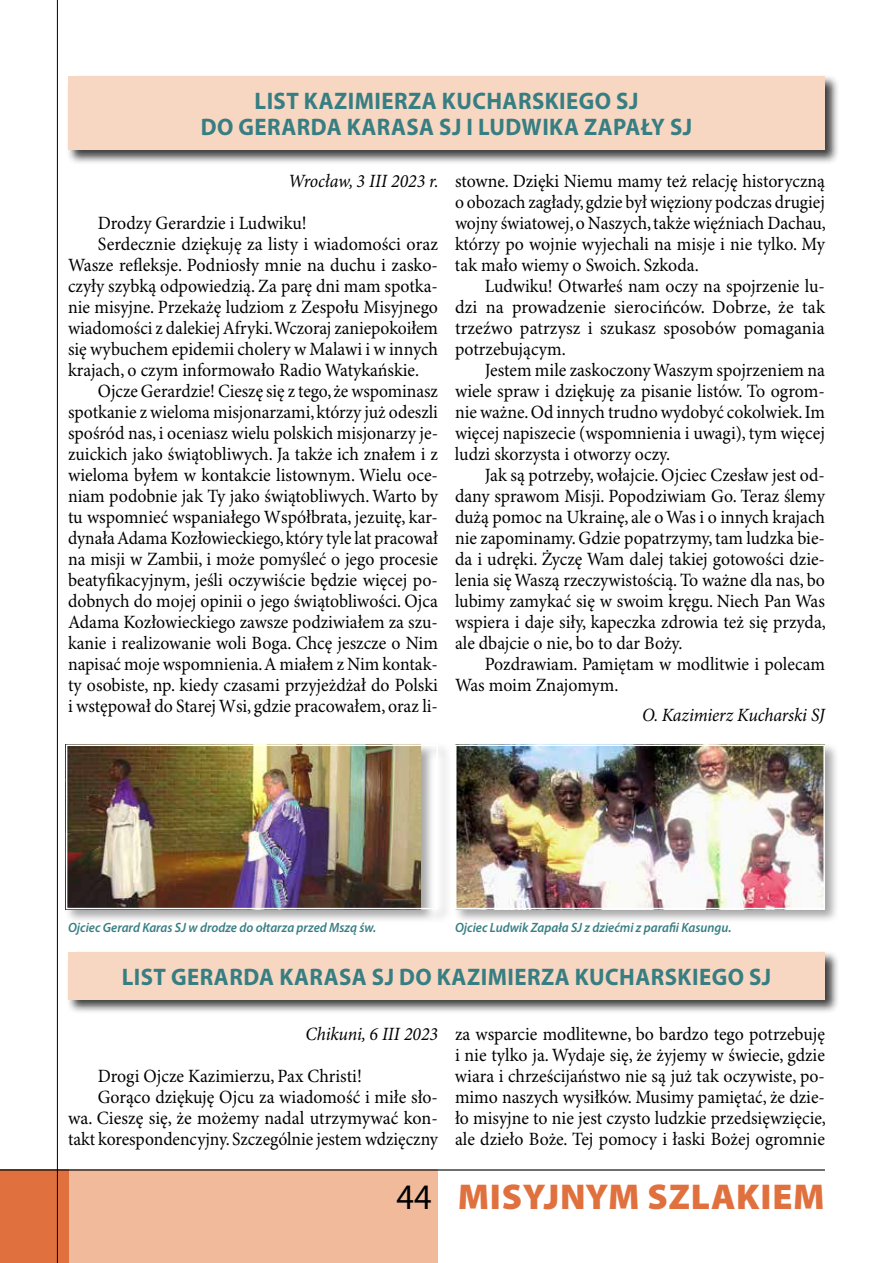
<style>
.page{position:relative;width:893px;height:1263px;background:#fff}
.page>*{position:absolute;margin:0;border:0;box-sizing:border-box;transform-origin:0 0}
.t1{font:900 36px "Myriad Pro";letter-spacing:.02em;color:#e0713e}
.t2{font:700 24px/25.5px "Myriad Pro";letter-spacing:.02em;color:#377e82;text-align:center;scale:.95 1}
.t3{font:18.75px/21px "Minion Pro";color:#000;text-align:justify;scale:.95 1}
.t4{font:18.75px "Minion Pro";color:#000;scale:.96 1}
.t5{font:18.75px "Minion Pro";color:#000;scale:.94 1}
.t6{font:italic 18.75px "Minion Pro";letter-spacing:-.005em;color:#000;scale:.95 1}
.t7{font:18.75px "Minion Pro";color:#000;scale:.93 1}
.t8{font:italic 600 13.5px "Myriad Pro";color:#377e82;scale:.95 1}
.s1{font-weight:400;color:#000}
</style>
<div class="page">
<div style="left:68px;top:1169px;width:370px;height:94px;background:#f1bb9b"></div>
<div style="left:0;top:1169px;width:68px;height:94px;background:#e0713e"></div>
<hr style="left:0;top:1169px;width:825px;height:1px;background:#000">
<hr style="left:57px;top:0;width:1px;height:1263px;background:#000">
<div style="left:66px;top:75px;width:773px;height:90px;background:#000;opacity:.75"></div>
<div style="left:68px;top:77px;width:757px;height:73px;background:#f8d7c2"></div>
<div style="left:66px;top:951px;width:773px;height:63px;background:#000;opacity:.75"></div>
<div style="left:68px;top:952px;width:757px;height:48px;background:#f8d7c2"></div>
<div style="left:64px;top:742px;width:388px;height:182px;background:#000;opacity:.35"></div>
<img style="left:69px;top:747px;width:352px;height:159px">
<div style="left:66px;top:744px;width:372px;height:165px;border:2px solid #fff"></div>
<div style="left:453px;top:742px;width:387px;height:182px;background:#000;opacity:.35"></div>
<img style="left:458px;top:747px;width:364px;height:159px">
<div style="left:455px;top:744px;width:370px;height:165px;border:2px solid #fff"></div>
<p class="t2" style="left:201px;top:89px;width:519px">LIST KAZIMIERZA KUCHARSKIEGO SJ<br>DO GERARDA KARASA SJ I LUDWIKA ZAPAŁY SJ</p>
<p class="t6" style="left:288px;top:170px;width:160px">Wrocław, 3 III 2023 r.</p>
<p class="t3" style="left:98px;top:213px;width:221px">Drodzy Gerardzie i Ludwiku!</p>
<p class="t4" style="left:98px;top:233px;width:356px">Serdecznie dziękuję za listy i wiadomości oraz</p>
<p class="t4" style="left:68px;top:254px;width:387px">Wasze refleksje. Podniosły mnie na duchu i zasko-</p>
<p class="t3" style="left:68px;top:276px;width:391px">czyły szybką odpowiedzią. Za parę dni mam spotka-</p>
<p class="t3" style="left:68px;top:297px;width:391px">nie misyjne. Przekażę ludziom z Zespołu Misyjnego</p>
<p class="t5" style="left:68px;top:317px;width:395px">wiadomości z dalekiej Afryki. Wczoraj zaniepokoiłem</p>
<p class="t3" style="left:68px;top:339px;width:391px">się wybuchem epidemii cholery w Malawi i w innych</p>
<p class="t3" style="left:68px;top:360px;width:371px">krajach, o czym informowało Radio Watykańskie.</p>
<p class="t5" style="left:98px;top:380px;width:363px">Ojcze Gerardzie! Cieszę się z tego, że wspominasz</p>
<p class="t3" style="left:68px;top:402px;width:391px">spotkanie z wieloma misjonarzami, którzy już odeszli</p>
<p class="t3" style="left:68px;top:423px;width:391px">spośród nas, i oceniasz wielu polskich misjonarzy je-</p>
<p class="t3" style="left:68px;top:444px;width:391px">zuickich jako świątobliwych. Ja także ich znałem i z</p>
<p class="t4" style="left:68px;top:464px;width:387px">wieloma byłem w kontakcie listownym. Wielu oce-</p>
<p class="t3" style="left:68px;top:486px;width:391px">niam podobnie jak Ty jako świątobliwych. Warto by</p>
<p class="t3" style="left:68px;top:507px;width:391px">tu wspomnieć wspaniałego Współbrata, jezuitę, kar-</p>
<p class="t7" style="left:68px;top:527px;width:399px">dynała Adama Kozłowieckiego, który tyle lat pracował</p>
<p class="t3" style="left:68px;top:549px;width:391px">na misji w Zambii, i może pomyśleć o jego procesie</p>
<p class="t4" style="left:68px;top:569px;width:387px">beatyfikacyjnym, jeśli oczywiście będzie więcej po-</p>
<p class="t3" style="left:68px;top:591px;width:391px">dobnych do mojej opinii o jego świątobliwości. Ojca</p>
<p class="t3" style="left:68px;top:612px;width:391px">Adama Kozłowieckiego zawsze podziwiałem za szu-</p>
<p class="t3" style="left:68px;top:633px;width:391px">kanie i realizowanie woli Boga. Chcę jeszcze o Nim</p>
<p class="t3" style="left:68px;top:654px;width:391px">napisać moje wspomnienia. A miałem z Nim kontak-</p>
<p class="t3" style="left:68px;top:675px;width:391px">ty osobiste, np. kiedy czasami przyjeżdżał do Polski</p>
<p class="t3" style="left:68px;top:696px;width:391px">i wstępował do Starej Wsi, gdzie pracowałem, oraz li-</p>
<p class="t3" style="left:455px;top:171px;width:392px">stowne. Dzięki Niemu mamy też relację historyczną o obozach zagłady, gdzie był więziony podczas drugiej wojny światowej, o Naszych, także więźniach Dachau, którzy po wojnie wyjechali na misje i nie tylko. My tak mało wiemy o Swoich. Szkoda.</p>
<p class="t3" style="left:455px;top:276px;width:391px;text-indent:30px">Ludwiku! Otwarłeś nam oczy na spojrzenie lu&shy;dzi na prowadzenie sierocińców. Dobrze, że tak trzeźwo patrzysz i szukasz sposobów pomagania potrzebującym.</p>
<p class="t3" style="left:455px;top:360px;width:391px;text-indent:30px">Jestem mile zaskoczony Waszym spojrzeniem na wiele spraw i dziękuję za pisanie listów. To ogrom&shy;nie ważne. Od innych trudno wydobyć cokolwiek. Im więcej napiszecie (wspomnienia i uwagi), tym więcej ludzi skorzysta i otworzy oczy.</p>
<p class="t3" style="left:455px;top:465px;width:392px;text-indent:30px">Jak są potrzeby, wołajcie. Ojciec Czesław jest od&shy;dany sprawom Misji. Popodziwiam Go. Teraz ślemy dużą pomoc na Ukrainę, ale o Was i o innych krajach nie zapominamy. Gdzie popatrzymy, tam ludzka bie&shy;da i udręki. Życzę Wam dalej takiej gotowości dzie&shy;lenia się Waszą rzeczywistością. To ważne dla nas, bo lubimy zamykać się w swoim kręgu. Niech Pan Was wspiera i daje siły, kapeczka zdrowia też się przyda, ale dbajcie o nie, bo to dar Boży.</p>
<p class="t3" style="left:455px;top:654px;width:391px;text-indent:30px">Pozdrawiam. Pamiętam w modlitwie i polecam<br>Was moim Znajomym.</p>
<p class="t6" style="left:642px;top:703px;width:194px">O. Kazimierz Kucharski SJ</p>
<p class="t8" style="left:68px;top:920px;width:326px">Ojciec Gerard Karas SJ w drodze do ołtarza przed Mszą św.</p>
<p class="t8" style="left:455px;top:920px;width:292px">Ojciec Ludwik Zapała SJ z dziećmi z parafii Kasungu.</p>
<p class="t2" style="left:122px;top:965px;width:685px">LIST GERARDA KARASA SJ DO KAZIMIERZA KUCHARSKIEGO SJ</p>
<p class="t6" style="left:306px;top:1023px;width:141px">Chikuni, 6 III 2023</p>
<p class="t3" style="left:98px;top:1066px;width:280px">Drogi Ojcze Kazimierzu, Pax Christi!</p>
<p class="t3" style="left:98px;top:1087px;width:360px">Gorąco dziękuję Ojcu za wiadomość i miłe sło-</p>
<p class="t4" style="left:68px;top:1107px;width:387px">wa. Cieszę się, że możemy nadal utrzymywać kon-</p>
<p class="t5" style="left:68px;top:1128px;width:395px">takt korespondencyjny. Szczególnie jestem wdzięczny</p>
<p class="t3" style="left:455px;top:1024px;width:392px">za wsparcie modlitewne, bo bardzo tego potrzebuję i nie tylko ja. Wydaje się, że żyjemy w świecie, gdzie wiara i chrześcijaństwo nie są już tak oczywiste, po&shy;mimo naszych wysiłków. Musimy pamiętać, że dzie&shy;ło misyjne to nie jest czysto ludzkie przedsięwzięcie, ale dzieło Boże. Tej pomocy i łaski Bożej ogromnie</p>
<h1 class="t1" style="left:396px;top:1176px;width:430px"><span class="s1">44</span> MISYJNYM SZLAKIEM</h1>
</div>
